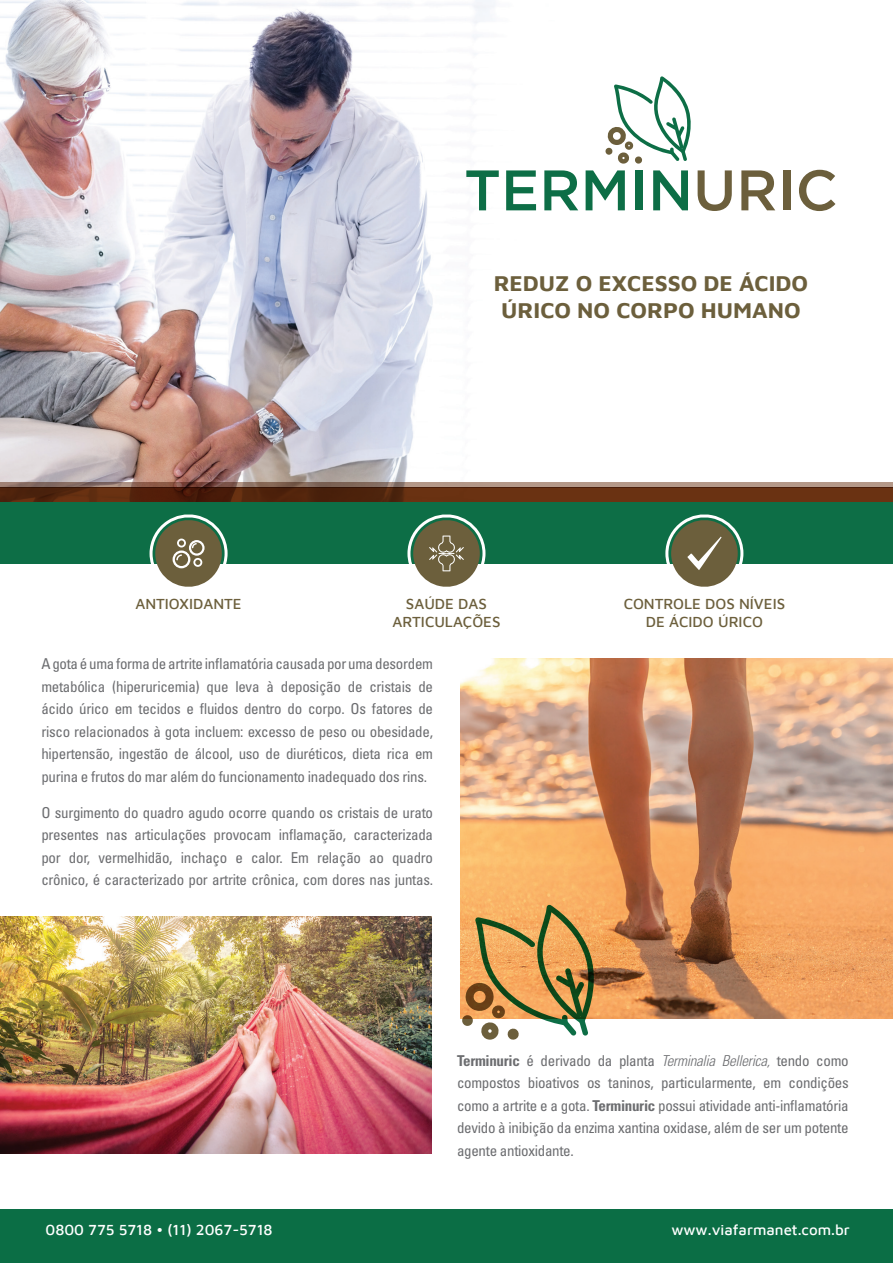
<style>
.page{position:relative;width:893px;height:1263px;background:#fff}
.page>*{position:absolute;margin:0;border:0;box-sizing:border-box;transform-origin:0 0}
.t1{font:700 22.5px/27px "Maven Pro";color:#6c5f3c;text-align:center}
.t2{font:condensed 15px/22.5px "Univers LT Std";letter-spacing:-.02em;color:#6c6d70;text-align:justify}
.t3{font:500 15px/18px "Maven Pro";color:#6c5f3c;text-align:center}
.t4{font:500 15px "Maven Pro";color:#fff}
.s1{font-weight:700}
.s2{font-weight:300;font-style:italic}
</style>
<div class="page">
<img style="left:0;top:0;width:836px;height:482px">
<div style="left:0;top:502px;width:893px;height:62px;background:#0d6e46"></div>
<svg style="left:0;top:482px;width:893px;height:6px;background:#8e6f60"></svg>
<svg style="left:0;top:488px;width:893px;height:14px;background:#5f2b0f"></svg>
<svg style="left:466px;top:170px;width:33px;height:40px"></svg>
<svg style="left:506px;top:170px;width:30px;height:40px"></svg>
<svg style="left:544px;top:170px;width:34px;height:40px"></svg>
<svg style="left:586px;top:170px;width:39px;height:40px"></svg>
<div style="left:635px;top:170px;width:7px;height:40px;background:#0d6e46"></div>
<svg style="left:653px;top:170px;width:35px;height:40px"></svg>
<svg style="left:698px;top:170px;width:34px;height:41px"></svg>
<svg style="left:741px;top:170px;width:34px;height:40px"></svg>
<div style="left:783px;top:170px;width:7px;height:40px;background:#6c5f3c"></div>
<svg style="left:799px;top:170px;width:36px;height:41px"></svg>
<svg style="left:605px;top:76px;width:90px;height:88px"></svg>
<img style="left:460px;top:658px;width:433px;height:360px">
<img style="left:0;top:916px;width:432px;height:238px">
<svg style="left:461px;top:905px;width:134px;height:135px;background:#c69e64"></svg>
<div style="left:0;top:1209px;width:893px;height:54px;background:#0b6e45"></div>
<svg style="left:149px;top:514px;width:79px;height:73px"></svg>
<svg style="left:407px;top:514px;width:79px;height:73px"></svg>
<svg style="left:665px;top:514px;width:79px;height:73px"></svg>
<p class="t1" style="left:494px;top:268px;width:316px">REDUZ O EXCESSO DE ÁCIDO<br>ÚRICO NO CORPO HUMANO</p>
<p class="t3" style="left:392px;top:593px;width:110px">SAÚDE DAS<br>ARTICULAÇÕES</p>
<p class="t3" style="left:135px;top:593px;width:108px">ANTIOXIDANTE</p>
<p class="t3" style="left:624px;top:593px;width:163px">CONTROLE DOS NÍVEIS<br>DE ÁCIDO ÚRICO</p>
<p class="t2" style="left:41px;top:653px;width:393px">A gota é uma forma de artrite inflamatória causada por uma desordem metabólica (hiperuricemia) que leva à deposição de cristais de ácido úrico em tecidos e fluidos dentro do corpo. Os fatores de risco relacionados à gota incluem: excesso de peso ou obesidade, hipertensão, ingestão de álcool, uso de diuréticos, dieta rica em purina e frutos do mar além do funcionamento inadequado dos rins.</p>
<p class="t2" style="left:41px;top:801px;width:393px">O surgimento do quadro agudo ocorre quando os cristais de urato presentes nas articulações provocam inflamação, caracterizada por dor, vermelhidão, inchaço e calor. Em relação ao quadro crônico, é caracterizado por artrite crônica, com dores nas juntas.</p>
<p class="t2" style="left:457px;top:1049px;width:393px"><span class="s1">Terminuric</span> é derivado da planta <span class="s2">Terminalia Bellerica,</span> tendo como compostos bioativos os taninos, particularmente, em condições como a artrite e a gota. <span class="s1">Terminuric</span> possui atividade anti-inflamatória devido à inibição da enzima xantina oxidase, além de ser um potente agente antioxidante.</p>
<p class="t4" style="left:46px;top:1219px;width:229px">0800 775 5718 • (11) 2067-5718</p>
<p class="t4" style="left:671px;top:1219px;width:180px">www.viafarmanet.com.br</p>
</div>
